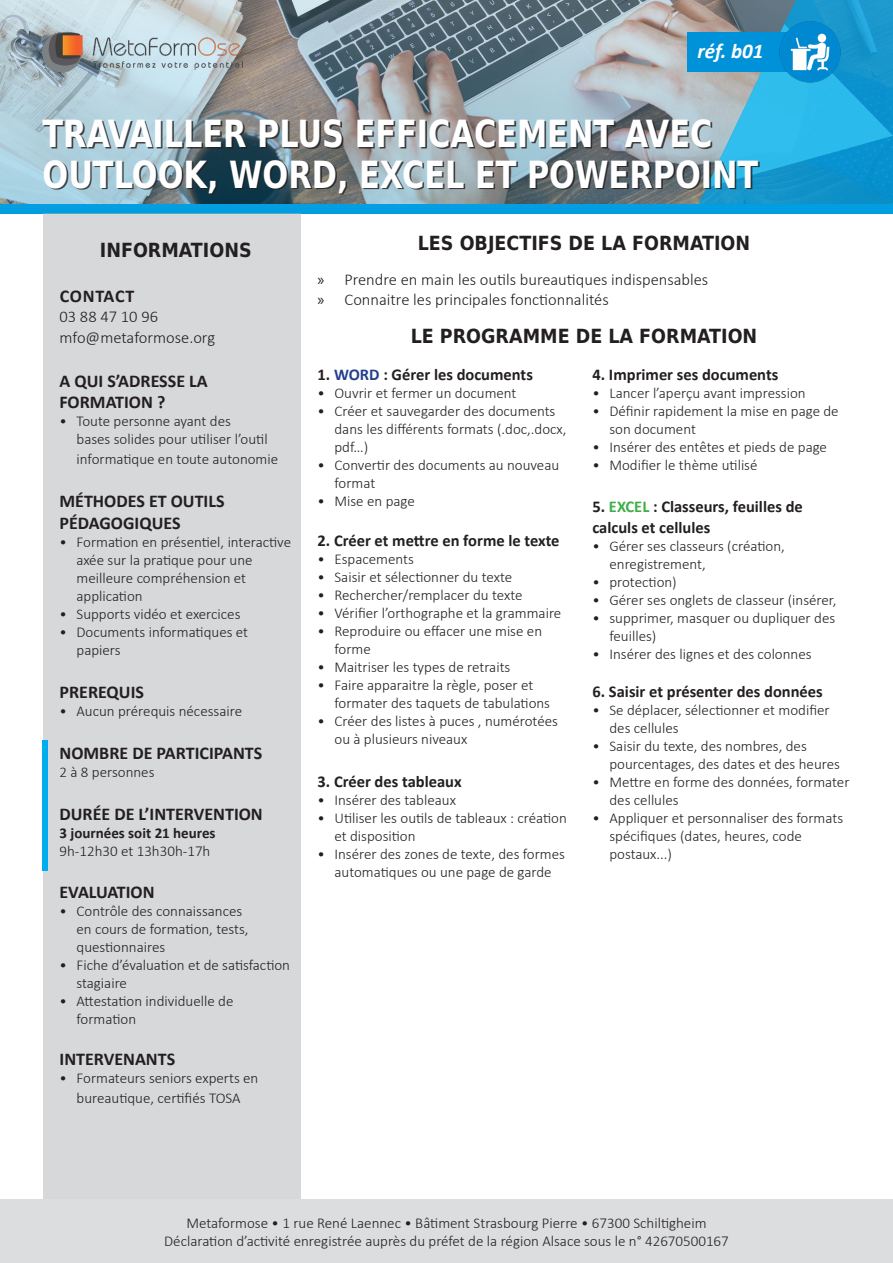
<style>
.page{position:relative;width:893px;height:1263px;background:#fff}
.page>*{position:absolute;margin:0;border:0;box-sizing:border-box;transform-origin:0 0}
.Titre_Formation{font:700 37.5px/40.5px "DejaVu Sans Condensed";color:#fff;scale:.9 1}
.t1{font:italic 700 21px "Calibri";color:#fff}
.t2{font:700 19.5px "DejaVu Sans Condensed";color:#231f20}
.t3{font:700 18px/21.6px "Calibri";color:#231f20}
.t4{font:700 18px "Calibri";letter-spacing:.035em;color:#231f20}
.Texte-courant{font:700 16.5px/21.6px "Calibri";color:#231f20}
.t5{font:300 16.5px "Calibri";color:#231f20}
.t6{font:300 15px/18px "Calibri";color:#231f20}
.t7{font:700 15px "Calibri";color:#231f20}
.s1{font-family:"Myriad Pro";font-weight:400}
.s2{color:#253f8e}
.s3{color:#40ae49}
</style>
<div class="page">
<div style="left:0;top:1199px;width:893px;height:64px;background:#dcdddf"></div>
<div style="left:0;top:0;width:893px;height:214px;background:#009ee1"></div>
<img style="left:0;top:0;width:697px;height:203px">
<div style="left:43px;top:214px;width:257px;height:985px;background:#d7d8da"></div>
<svg style="left:697px;top:0;width:196px;height:204px;background:#34a1cd"></svg>
<div style="left:687px;top:32px;width:132px;height:40px;background:#0092d8"></div>
<img style="left:769px;top:20px;width:81px;height:64px">
<img style="left:43px;top:32px;width:199px;height:41px">
<div style="left:43px;top:740px;width:5px;height:131px;background:#00aeef"></div>
<div style="left:44px;top:121px;width:716px;height:73px;background:#231f20;opacity:.8"></div>
<p class="t1" style="left:697px;top:36px;width:68px">réf. b01</p>
<p class="Titre_Formation" style="left:43px;top:113px;width:797px">TRAVAILLER PLUS EFFICACEMENT AVEC<br>OUTLOOK, WORD, EXCEL ET POWERPOINT</p>
<p class="t2" style="left:100px;top:234px;width:153px">INFORMATIONS</p>
<p class="t4" style="left:60px;top:283px;width:76px">CONTACT</p>
<p class="t5" style="left:60px;top:306px;width:100px">03 88 47 10 96</p>
<p class="t5" style="left:60px;top:328px;width:157px">mfo@metaformose.org</p>
<p class="t3" style="left:60px;top:369px;width:150px">A QUI S’ADRESSE LA<br>FORMATION ?</p>
<p class="t6" style="left:77px;top:412px;width:193px;text-indent:-17px">• Toute personne ayant des bases solides pour utiliser l’outil</p>
<p class="t6" style="left:77px;top:450px;width:203px">informatique en toute autonomie</p>
<p class="t3" style="left:60px;top:490px;width:167px">MÉTHODES ET OUTILS<br>PÉDAGOGIQUES</p>
<p class="t6" style="left:77px;top:533px;width:216px;text-indent:-17px">• Formation en présentiel, interactive axée sur la pratique pour une meilleure compréhension et application</p>
<p class="t6" style="left:60px;top:605px;width:182px">• Supports vidéo et exercices</p>
<p class="t6" style="left:77px;top:623px;width:173px;text-indent:-17px">• Documents informatiques et papiers</p>
<p class="t3" style="left:60px;top:681px;width:86px">PREREQUIS</p>
<p class="t6" style="left:60px;top:702px;width:184px">• Aucun prérequis nécessaire</p>
<p class="t3" style="left:60px;top:742px;width:204px">NOMBRE DE PARTICIPANTS</p>
<p class="t6" style="left:60px;top:763px;width:96px">2 à 8 personnes</p>
<p class="t3" style="left:60px;top:803px;width:205px">DURÉE DE L’INTERVENTION</p>
<p class="t7" style="left:60px;top:823px;width:158px">3 journées soit 21 heures</p>
<p class="t6" style="left:60px;top:842px;width:152px">9h-12h30 et 13h30h-17h</p>
<p class="t3" style="left:60px;top:881px;width:97px">EVALUATION</p>
<p class="t6" style="left:77px;top:902px;width:174px;text-indent:-17px">• Contrôle des connaissances en cours de formation, tests, questionnaires</p>
<p class="t6" style="left:77px;top:956px;width:215px;text-indent:-17px">• Fiche d’évaluation et de satisfaction stagiaire</p>
<p class="t6" style="left:77px;top:992px;width:158px;text-indent:-17px">• Attestation individuelle de formation</p>
<p class="t3" style="left:60px;top:1048px;width:117px">INTERVENANTS</p>
<p class="t6" style="left:60px;top:1068px;width:200px;line-height:19.8px;text-align:center">• Formateurs seniors experts en bureautique, certifiés TOSA</p>
<p class="t2" style="left:418px;top:227px;width:334px">LES OBJECTIFS DE LA FORMATION</p>
<p class="t5" style="left:317px;top:270px;width:392px"><span class="s1">»</span> Prendre en main les outils bureautiques indispensables</p>
<p class="t5" style="left:317px;top:289px;width:293px"><span class="s1">»</span> Connaitre les principales fonctionnalités</p>
<p class="t2" style="left:411px;top:320px;width:348px">LE PROGRAMME DE LA FORMATION</p>
<p class="Texte-courant" style="left:317px;top:364px;width:217px">1. <span class="s2">WORD</span> : Gérer les documents</p>
<p class="t6" style="left:317px;top:384px;width:201px">• Ouvrir et fermer un document</p>
<p class="t6" style="left:334px;top:402px;width:234px;text-indent:-17px">• Créer et sauvegarder des documents dans les différents formats (.doc,.docx, pdf…)</p>
<p class="t6" style="left:334px;top:456px;width:226px;text-indent:-17px">• Convertir des documents au nouveau format</p>
<p class="t6" style="left:317px;top:492px;width:99px">• Mise en page</p>
<p class="Texte-courant" style="left:317px;top:529px;width:244px">2. Créer et mettre en forme le texte</p>
<p class="t6" style="left:317px;top:550px;width:98px">• Espacements</p>
<p class="t6" style="left:317px;top:568px;width:196px">• Saisir et sélectionner du texte</p>
<p class="t6" style="left:317px;top:586px;width:207px">• Rechercher/remplacer du texte</p>
<p class="t6" style="left:317px;top:604px;width:245px">• Vérifier l’orthographe et la grammaire</p>
<p class="t6" style="left:334px;top:622px;width:209px;text-indent:-17px">• Reproduire ou effacer une mise en forme</p>
<p class="t6" style="left:317px;top:658px;width:194px">• Maitriser les types de retraits</p>
<p class="t6" style="left:334px;top:676px;width:217px;text-indent:-17px">• Faire apparaitre la règle, poser et formater des taquets de tabulations</p>
<p class="t6" style="left:334px;top:712px;width:225px;text-indent:-17px">• Créer des listes à puces , numérotées ou à plusieurs niveaux</p>
<p class="Texte-courant" style="left:317px;top:770px;width:146px">3. Créer des tableaux</p>
<p class="t6" style="left:317px;top:791px;width:140px">• Insérer des tableaux</p>
<p class="t6" style="left:334px;top:809px;width:234px;text-indent:-17px">• Utiliser les outils de tableaux : création et disposition</p>
<p class="t6" style="left:317px;top:845px;width:249px;text-align:center">• Insérer des zones de texte, des formes automatiques ou une page de garde</p>
<p class="Texte-courant" style="left:592px;top:364px;width:187px">4. Imprimer ses documents</p>
<p class="t6" style="left:592px;top:384px;width:215px">• Lancer l’aperçu avant impression</p>
<p class="t6" style="left:609px;top:402px;width:231px;text-indent:-17px">• Définir rapidement la mise en page de son document</p>
<p class="t6" style="left:592px;top:438px;width:236px">• Insérer des entêtes et pieds de page</p>
<p class="t6" style="left:592px;top:456px;width:167px">• Modifier le thème utilisé</p>
<p class="Texte-courant" style="left:592px;top:495px;width:212px">5. <span class="s3">EXCEL</span> : Classeurs, feuilles de calculs et cellules</p>
<p class="t6" style="left:609px;top:537px;width:177px;text-indent:-17px">• Gérer ses classeurs (création, enregistrement,</p>
<p class="t6" style="left:592px;top:573px;width:86px">• protection)</p>
<p class="t6" style="left:592px;top:591px;width:245px">• Gérer ses onglets de classeur (insérer,</p>
<p class="t6" style="left:609px;top:609px;width:227px;text-indent:-17px">• supprimer, masquer ou dupliquer des feuilles)</p>
<p class="t6" style="left:592px;top:645px;width:221px">• Insérer des lignes et des colonnes</p>
<p class="Texte-courant" style="left:592px;top:680px;width:232px">6. Saisir et présenter des données</p>
<p class="t6" style="left:609px;top:701px;width:222px;text-indent:-17px">• Se déplacer, sélectionner et modifier des cellules</p>
<p class="t6" style="left:609px;top:737px;width:232px;text-indent:-17px">• Saisir du texte, des nombres, des pourcentages, des dates et des heures</p>
<p class="t6" style="left:609px;top:773px;width:242px;text-indent:-17px">• Mettre en forme des données, formater des cellules</p>
<p class="t6" style="left:609px;top:809px;width:235px;text-indent:-17px">• Appliquer et personnaliser des formats spécifiques (dates, heures, code postaux...)</p>
<p class="t6" style="left:164px;top:1213px;width:566px;text-align:center">Metaformose • 1 rue René Laennec • Bâtiment Strasbourg Pierre • 67300 Schiltigheim<br>Déclaration d’activité enregistrée auprès du préfet de la région Alsace sous le n° 42670500167</p>
</div>
